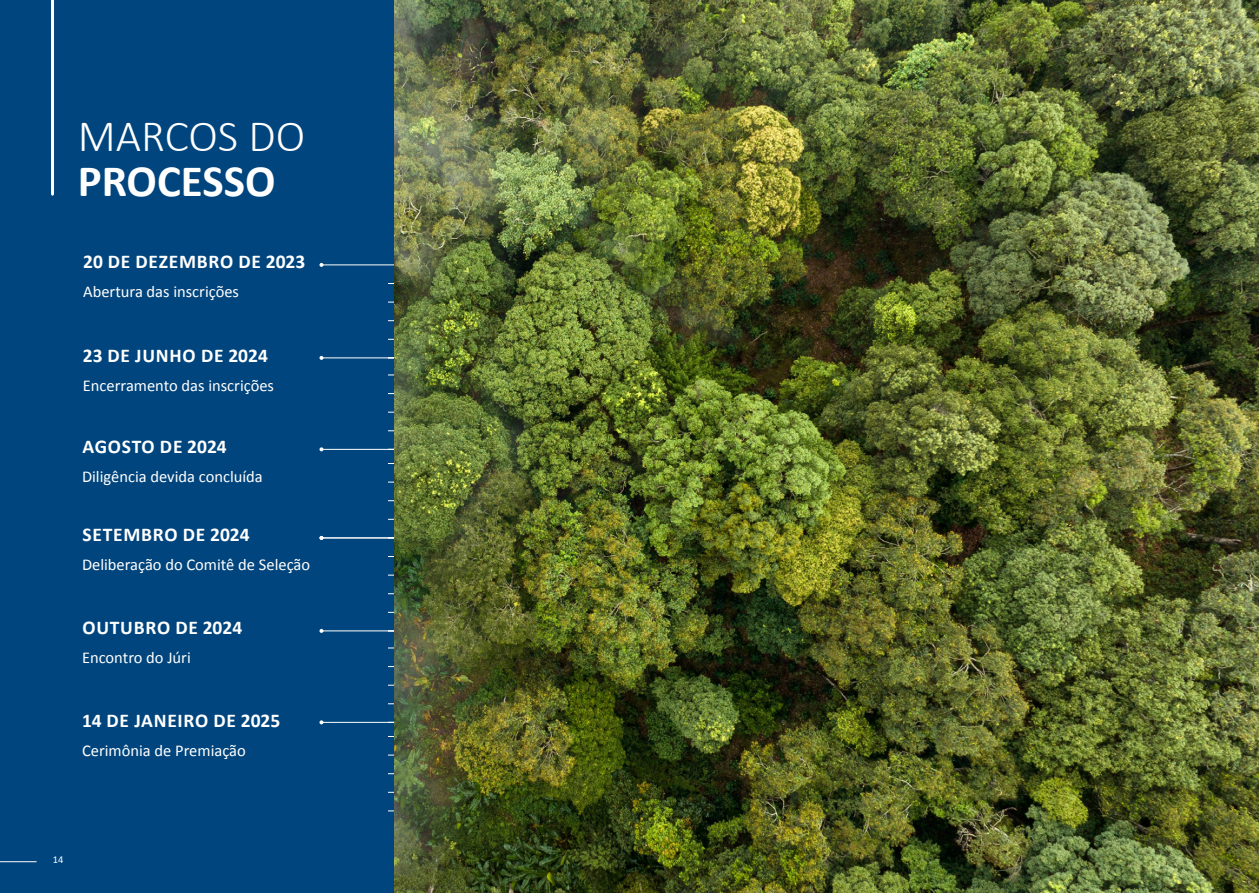
<style>
.page{position:relative;width:1259px;height:893px;background:#fff}
.page>*{position:absolute;margin:0;border:0;box-sizing:border-box;transform-origin:0 0}
.t1{font:300 45px "Calibri";color:#fff}
.t2{font:700 45px "Calibri";color:#fff}
.t3{font:700 19.5px "Calibri";letter-spacing:.04em;color:#fff}
.t4{font:16.5px "Calibri";color:#fff}
.t5{font:10.5px "Calibri";color:#fff}
</style>
<div class="page">
<div style="left:0;top:0;width:629px;height:893px;background:#00457d"></div>
<hr style="left:0;top:861px;width:37px;height:1px;background:#fff">
<hr style="left:321px;top:264px;width:73px;height:1px;background:#fff">
<svg style="left:319px;top:263px;width:4px;height:4px"></svg>
<hr style="left:323px;top:357px;width:71px;height:1px;background:#fff">
<svg style="left:319px;top:356px;width:4px;height:4px"></svg>
<hr style="left:323px;top:630px;width:71px;height:1px;background:#fff">
<svg style="left:319px;top:629px;width:4px;height:4px"></svg>
<hr style="left:323px;top:449px;width:71px;height:1px;background:#fff">
<svg style="left:319px;top:447px;width:4px;height:4px"></svg>
<hr style="left:323px;top:722px;width:71px;height:1px;background:#fff">
<svg style="left:319px;top:720px;width:4px;height:4px"></svg>
<hr style="left:323px;top:537px;width:71px;height:1px;background:#fff">
<svg style="left:319px;top:536px;width:4px;height:4px"></svg>
<img style="left:394px;top:0;width:865px;height:893px">
<hr style="left:51px;top:0;width:3px;height:194px;background:#fff">
<h1 class="t1" style="left:78px;top:108px;width:229px">MARCOS DO</h1>
<h1 class="t2" style="left:78px;top:149px;width:199px">PROCESSO</h1>
<p class="t3" style="left:83px;top:248px;width:224px">20 DE DEZEMBRO DE 2023</p>
<p class="t4" style="left:83px;top:280px;width:157px">Abertura das inscrições</p>
<p class="t3" style="left:83px;top:342px;width:186px">23 DE JUNHO DE 2024</p>
<p class="t4" style="left:83px;top:374px;width:193px">Encerramento das inscrições</p>
<p class="t3" style="left:82px;top:432px;width:146px">AGOSTO DE 2024</p>
<p class="t4" style="left:82px;top:465px;width:182px">Diligência devida concluída</p>
<p class="t3" style="left:82px;top:521px;width:169px">SETEMBRO DE 2024</p>
<p class="t4" style="left:82px;top:553px;width:229px">Deliberação do Comitê de Seleção</p>
<p class="t3" style="left:82px;top:614px;width:161px">OUTUBRO DE 2024</p>
<p class="t4" style="left:82px;top:646px;width:110px">Encontro do Júri</p>
<p class="t3" style="left:82px;top:706px;width:200px">14 DE JANEIRO DE 2025</p>
<p class="t4" style="left:82px;top:739px;width:165px">Cerimônia de Premiação</p>
<p class="t5" style="left:53px;top:852px;width:12px">14</p>
</div>
